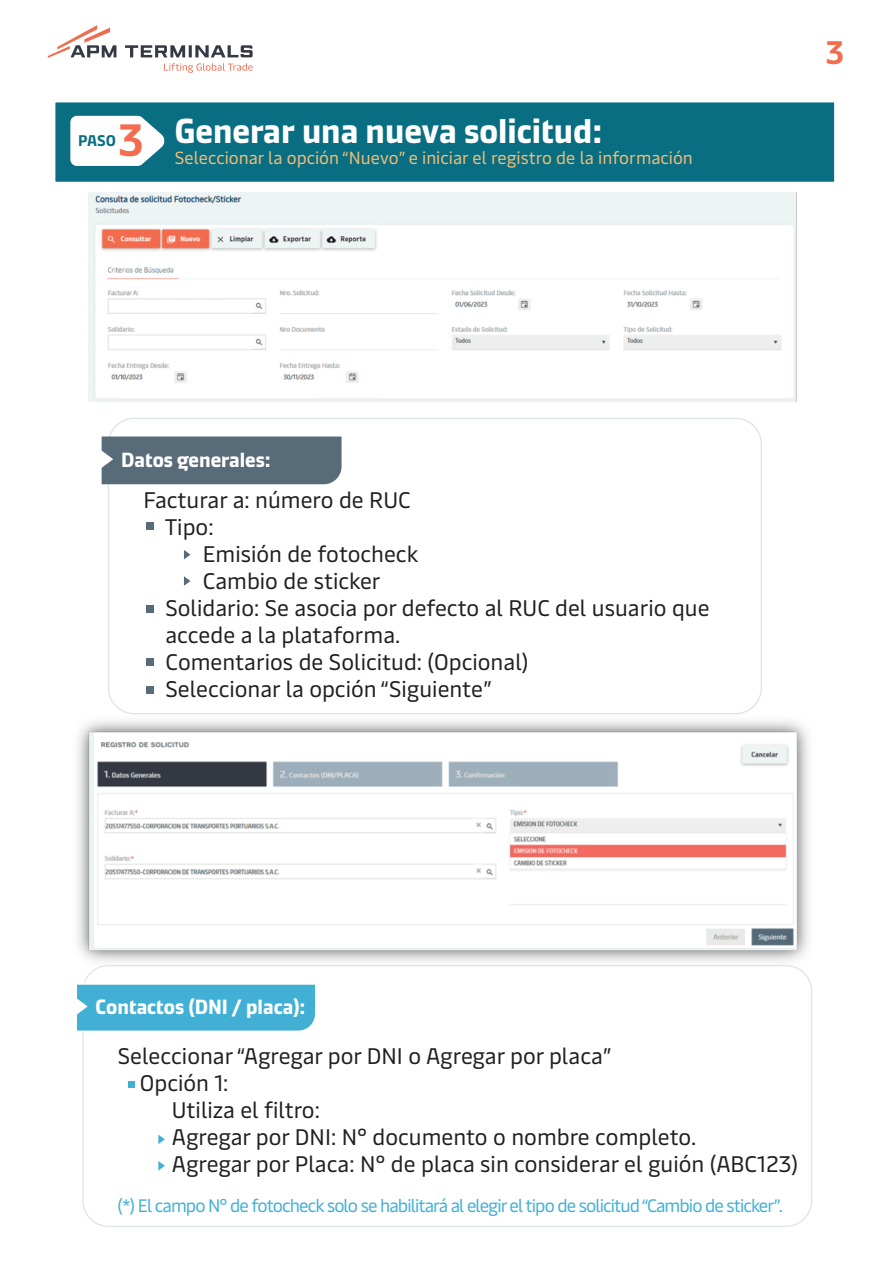
<style>
.page{position:relative;width:893px;height:1263px;background:#fff}
.page>*{position:absolute;margin:0;border:0;box-sizing:border-box;transform-origin:0 0}
.t1{font:700 45px "Maersk Text Office";color:#f26c4f}
.t2{font:700 34.05px "Maersk Headline Office";color:#fff}
.t3{font:700 32.4px "Maersk Text Office";color:#f26c4f}
.t4{font:22.5px/27px "Maersk Text";color:#231f20}
.t5{font:700 20.4px "Maersk Headline Office";color:#fff}
.t6{font:18px "Maersk Text";letter-spacing:-.05em;color:#42b0d5}
.t7{font:17.4px "Maersk Text Office";color:#f0be78}
.t8{font:700 15.3px "Maersk Text Office";color:#0a6e82}
</style>
<div class="page">
<img style="left:78px;top:708px;width:731px;height:265px">
<div style="left:54px;top:101px;width:782px;height:82px;background:#0a6e82;border:2px solid #fff"></div>
<svg style="left:70px;top:116px;width:95px;height:50px;background:#e0edef"></svg>
<svg style="left:48px;top:25px;width:205px;height:48px"></svg>
<img style="left:89px;top:192px;width:707px;height:210px">
<div style="left:101px;top:436px;width:241px;height:48px;background:#576b79"></div>
<svg style="left:184px;top:550px;width:6px;height:9px"></svg>
<svg style="left:184px;top:576px;width:6px;height:10px"></svg>
<svg style="left:77px;top:982px;width:238px;height:51px;background:#57b8d9"></svg>
<svg style="left:158px;top:1134px;width:7px;height:10px"></svg>
<svg style="left:158px;top:1161px;width:7px;height:9px"></svg>
<svg style="left:128px;top:1081px;width:6px;height:6px"></svg>
<div style="left:147px;top:523px;width:7px;height:7px;background:#576b79"></div>
<div style="left:147px;top:605px;width:7px;height:7px;background:#576b79"></div>
<div style="left:147px;top:659px;width:7px;height:7px;background:#576b79"></div>
<div style="left:147px;top:686px;width:7px;height:7px;background:#576b79"></div>
<p class="t8" style="left:78px;top:128px;width:40px">PASO</p>
<h1 class="t1" style="left:117px;top:102px;width:29px">3</h1>
<h2 class="t2" style="left:175px;top:104px;width:429px">Generar una nueva solicitud:</h2>
<p class="t7" style="left:175px;top:143px;width:519px">Seleccionar la opción “Nuevo” e iniciar el registro de la información</p>
<p class="t5" style="left:121px;top:443px;width:151px">Datos generales:</p>
<p class="t4" style="left:165px;top:483px;width:248px;text-indent:-21px">Facturar a: número de RUC<br>Tipo:</p>
<p class="t4" style="left:203px;top:537px;width:217px">Emisión de fotocheck</p>
<p class="t4" style="left:203px;top:564px;width:179px">Cambio de sticker</p>
<p class="t4" style="left:165px;top:591px;width:546px">Solidario: Se asocia por defecto al RUC del usuario que</p>
<p class="t4" style="left:165px;top:618px;width:237px">accede a la plataforma.</p>
<p class="t4" style="left:165px;top:645px;width:365px">Comentarios de Solicitud: (Opcional)</p>
<p class="t4" style="left:165px;top:672px;width:328px">Seleccionar la opción “Siguiente”</p>
<h3 class="t3" style="left:824px;top:25px;width:21px">3</h3>
<p class="t5" style="left:96px;top:990px;width:211px">Contactos (DNI / placa):</p>
<p class="t4" style="left:118px;top:1039px;width:495px">Seleccionar “Agregar por DNI o Agregar por placa”</p>
<p class="t4" style="left:140px;top:1066px;width:90px">Opción 1:</p>
<p class="t4" style="left:172px;top:1093px;width:150px">Utiliza el filtro:</p>
<p class="t4" style="left:172px;top:1120px;width:526px">Agregar por DNI: N° documento o nombre completo.</p>
<p class="t4" style="left:172px;top:1147px;width:628px">Agregar por Placa: N° de placa sin considerar el guión (ABC123)</p>
<p class="t6" style="left:117px;top:1190px;width:667px">(*) El campo N° de fotocheck solo se habilitará al elegir el tipo de solicitud “Cambio de sticker”.</p>
</div>
